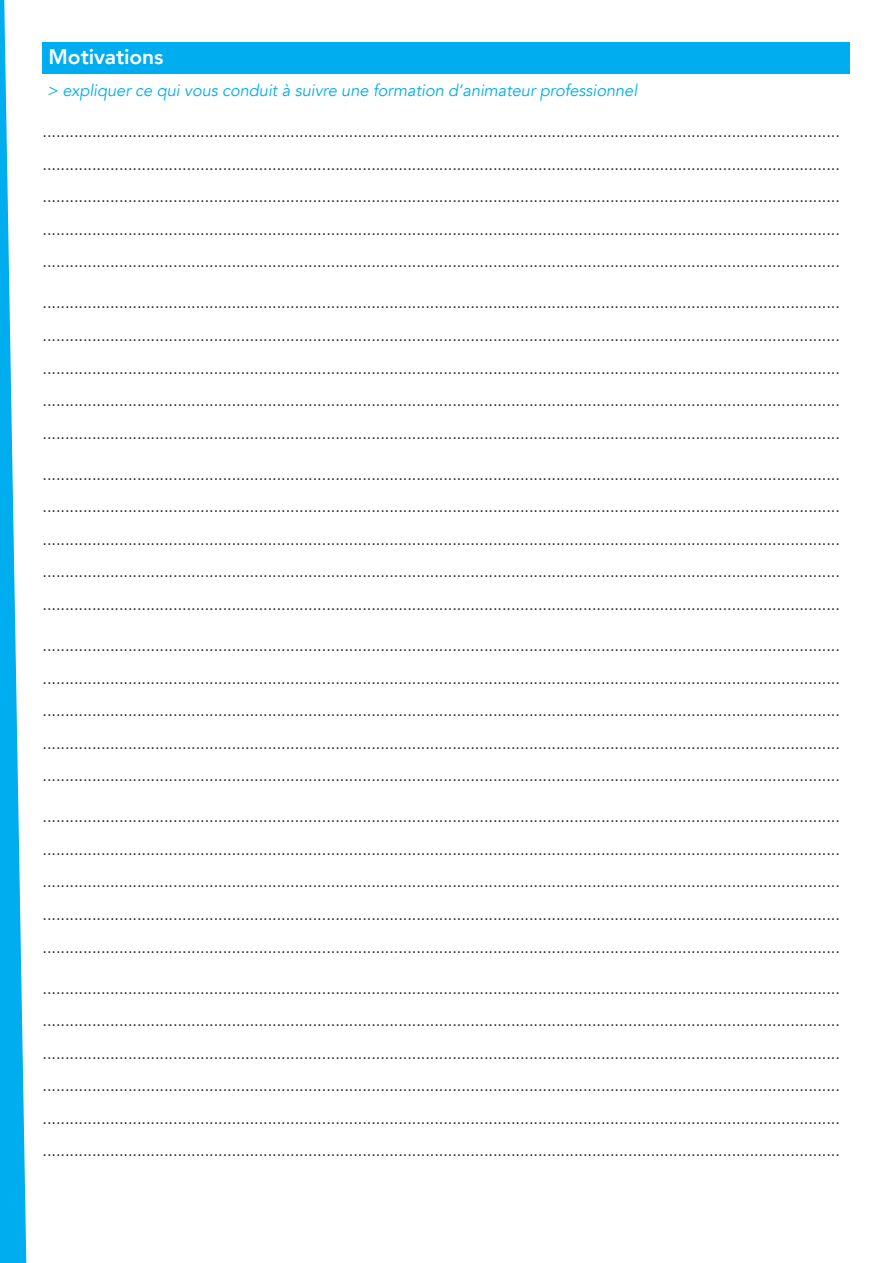
<style>
.page{position:relative;width:893px;height:1263px;background:#fff}
.page>*{position:absolute;margin:0;border:0;box-sizing:border-box;transform-origin:0 0}
.t1{font:800 21px "Avenir";letter-spacing:-.005em;color:#fff}
.t2{font:16.5px/32.5px "Avenir";color:#231f20;text-align:justify}
.t3{font:italic 16.5px "Avenir";letter-spacing:-.005em;color:#00aeef}
</style>
<div class="page">
<div style="left:43px;top:43px;width:807px;height:31px;background:#00aeef"></div>
<svg style="left:0;top:0;width:27px;height:1263px"></svg>
<p class="t1" style="left:49px;top:40px;width:116px">Motivations</p>
<p class="t3" style="left:47px;top:81px;width:592px">&gt; expliquer ce qui vous conduit à suivre une formation d’animateur professionnel</p>
<p class="t2" style="left:43px;top:115px;width:799px">................................................................................................................................................................................. ................................................................................................................................................................................. ................................................................................................................................................................................. ................................................................................................................................................................................. .................................................................................................................................................................................</p>
<p class="t2" style="left:43px;top:287px;width:799px">................................................................................................................................................................................. ................................................................................................................................................................................. ................................................................................................................................................................................. ................................................................................................................................................................................. .................................................................................................................................................................................</p>
<p class="t2" style="left:43px;top:458px;width:799px">................................................................................................................................................................................. ................................................................................................................................................................................. ................................................................................................................................................................................. ................................................................................................................................................................................. .................................................................................................................................................................................</p>
<p class="t2" style="left:43px;top:629px;width:799px">................................................................................................................................................................................. ................................................................................................................................................................................. ................................................................................................................................................................................. ................................................................................................................................................................................. .................................................................................................................................................................................</p>
<p class="t2" style="left:43px;top:801px;width:799px">................................................................................................................................................................................. ................................................................................................................................................................................. ................................................................................................................................................................................. ................................................................................................................................................................................. .................................................................................................................................................................................</p>
<p class="t2" style="left:43px;top:972px;width:799px">................................................................................................................................................................................. ................................................................................................................................................................................. ................................................................................................................................................................................. ................................................................................................................................................................................. ................................................................................................................................................................................. .................................................................................................................................................................................</p>
</div>
